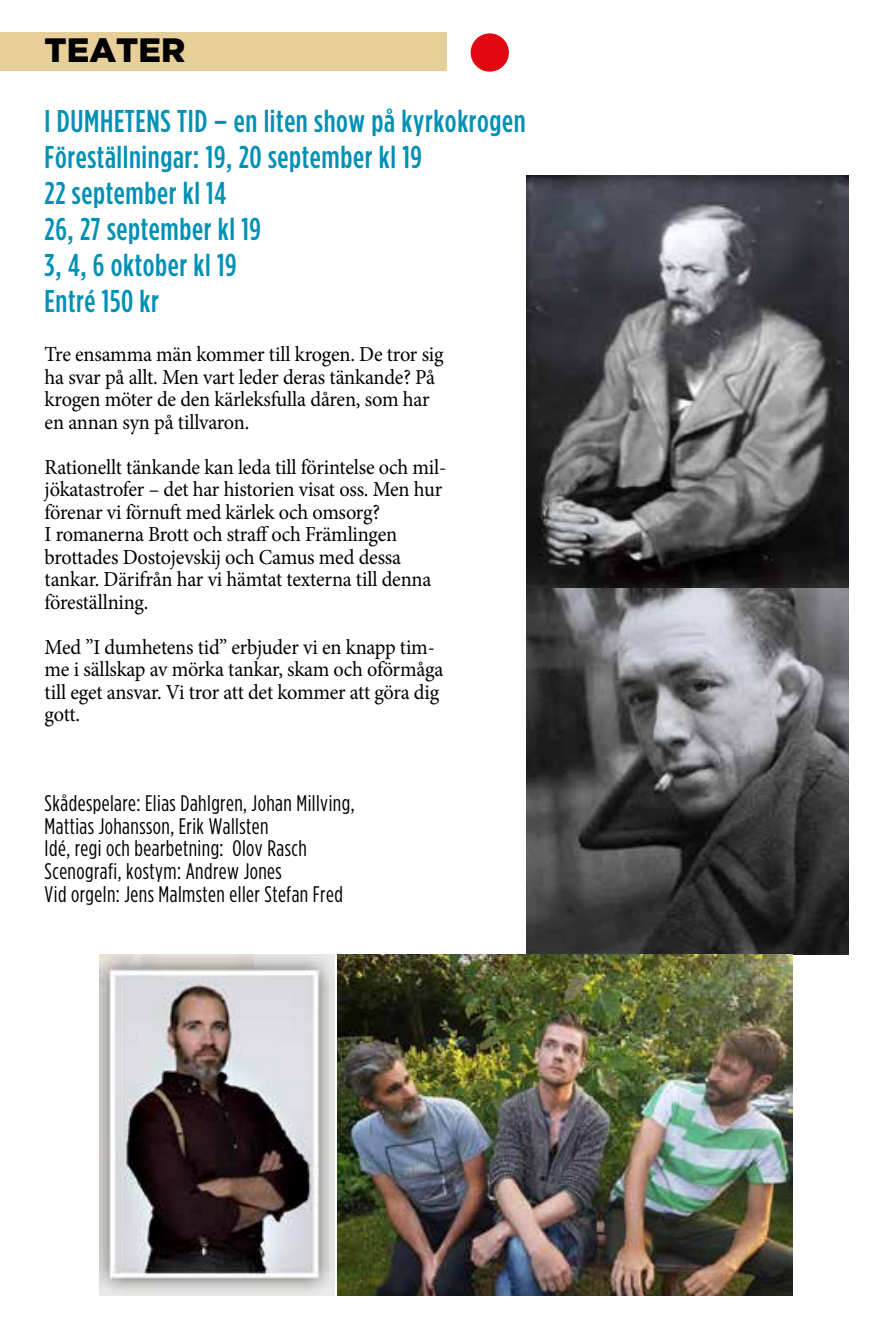
<style>
.page{position:relative;width:893px;height:1340px;background:#fff}
.page>*{position:absolute;margin:0;border:0;box-sizing:border-box;transform-origin:0 0}
.t1{font:900 33.75px "Gotham";color:#000}
.t2{font:500 31.5px/36px "Gotham Condensed";letter-spacing:.02em;color:#0090b5}
.t3{font:22.5px/22.5px "Gotham Condensed";letter-spacing:.02em;color:#000}
.t4{font:21.38px/22.5px "Minion Pro";letter-spacing:-.01em;color:#000;scale:.95 1}
</style>
<div class="page">
<div style="left:0;top:32px;width:446px;height:38px;background:#e7cf9a"></div>
<img style="left:527px;top:175px;width:321px;height:779px">
<div style="left:471px;top:33px;width:38px;height:39px;background:#e30613;border-radius:50%"></div>
<img style="left:337px;top:954px;width:455px;height:341px">
<img style="left:99px;top:954px;width:236px;height:341px">
<h1 class="t1" style="left:45px;top:31px;width:142px">TEATER</h1>
<h2 class="t2" style="left:45px;top:103px;width:483px">I DUMHETENS TID – en liten show på kyrkokrogen<br>Föreställningar: 19, 20 september kl 19<br>22 september kl 14<br>26, 27 september kl 19<br>3, 4, 6 oktober kl 19<br>Entré 150 kr</h2>
<p class="t4" style="left:45px;top:343px;width:422px">Tre ensamma män kommer till krogen. De tror sig ha svar på allt. Men vart leder deras tänkande? På krogen möter de den kärleksfulla dåren, som har en annan syn på tillvaron.</p>
<p class="t4" style="left:45px;top:456px;width:424px">Rationellt tänkande kan leda till förintelse och mil&shy;jökatastrofer – det har historien visat oss. Men hur förenar vi förnuft med kärlek och omsorg?<br>I romanerna Brott och straff och Främlingen brottades Dostojevskij och Camus med dessa tankar. Därifrån har vi hämtat texterna till denna föreställning.</p>
<p class="t4" style="left:45px;top:636px;width:421px">Med ”I dumhetens tid” erbjuder vi en knapp tim&shy;me i sällskap av mörka tankar, skam och oförmåga till eget ansvar. Vi tror att det kommer att göra dig gott.</p>
<p class="t3" style="left:45px;top:793px;width:311px">Skådespelare: Elias Dahlgren, Johan Millving, Mattias Johansson, Erik Wallsten<br>Idé, regi och bearbetning: Olov Rasch Scenografi, kostym: Andrew Jones<br>Vid orgeln: Jens Malmsten eller Stefan Fred</p>
</div>
